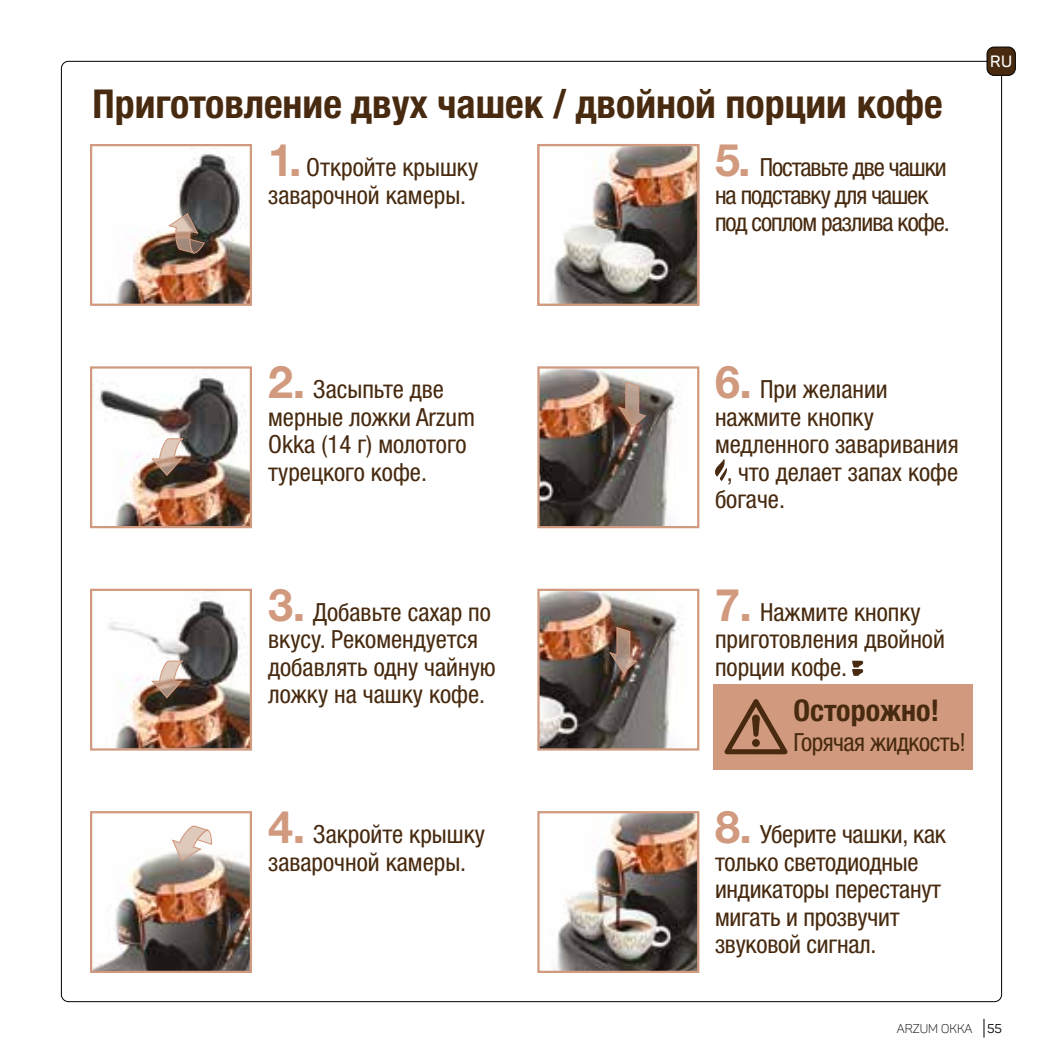
<style>
.page{position:relative;width:1063px;height:1063px;background:#fff}
.page>*{position:absolute;margin:0;border:0;box-sizing:border-box;transform-origin:0 0}
.t1{font:700 condensed 40px "Helvetica Neue LTW1 G";color:#472a0f}
.t2{font:700 condensed 30px "Helvetica Neue LTW1 G";color:#472a0f}
.t3{font:condensed 25px/27.5px "Helvetica Neue LTW1 G";color:#472a0f}
.t4{font:condensed 25px/27.5px "Helvetica Neue LTW1 G";letter-spacing:-.04em;color:#472a0f}
.t5{font:condensed 25px "Helvetica Neue LTW1 G";letter-spacing:-.02em;color:#472a0f}
.t6{font:600 16.25px "Panton";color:#fff}
.t7{font:300 12.5px "Panton";color:#000}
.s1{font-weight:700;font-stretch:normal;font-size:45px;color:#d19a7f}
.s2{font-weight:400}
</style>
<div class="page">
<svg style="left:984px;top:1019px;width:1px;height:19px"></svg>
<div style="left:713px;top:684px;width:260px;height:86px;background:#d19a7f"></div>
<svg style="left:724px;top:699px;width:64px;height:55px"></svg>
<img style="left:540px;top:369px;width:141px;height:156px">
<svg style="left:617px;top:381px;width:31px;height:48px"></svg>
<div style="left:537px;top:366px;width:162px;height:162px;border:2px solid #d19a7f"></div>
<img style="left:540px;top:592px;width:143px;height:156px">
<svg style="left:608px;top:626px;width:31px;height:48px"></svg>
<div style="left:537px;top:589px;width:162px;height:162px;border:2px solid #d19a7f"></div>
<img style="left:557px;top:814px;width:139px;height:156px">
<div style="left:537px;top:811px;width:162px;height:162px;border:2px solid #d19a7f"></div>
<div style="left:987px;top:47px;width:28px;height:28px;background:#472a0f;border-radius:7px"></div>
<div style="left:987px;top:47px;width:29px;height:29px;border:1px solid #000;border-radius:7px"></div>
<img style="left:116px;top:148px;width:133px;height:155px">
<svg style="left:167px;top:212px;width:38px;height:42px;background:#907e73"></svg>
<div style="left:90px;top:144px;width:162px;height:162px;border:2px solid #d19a7f"></div>
<img style="left:96px;top:376px;width:153px;height:149px">
<svg style="left:150px;top:438px;width:34px;height:39px"></svg>
<div style="left:90px;top:366px;width:162px;height:162px;border:2px solid #d19a7f"></div>
<img style="left:108px;top:599px;width:141px;height:149px">
<svg style="left:150px;top:660px;width:34px;height:39px"></svg>
<div style="left:90px;top:589px;width:162px;height:162px;border:2px solid #d19a7f"></div>
<img style="left:93px;top:843px;width:156px;height:127px">
<svg style="left:171px;top:825px;width:41px;height:37px"></svg>
<div style="left:90px;top:811px;width:162px;height:162px;border:2px solid #d19a7f"></div>
<img style="left:550px;top:147px;width:146px;height:156px">
<svg style="left:715px;top:459px;width:12px;height:22px"></svg>
<svg style="left:852px;top:661px;width:11px;height:15px"></svg>
<div style="left:537px;top:144px;width:162px;height:162px;border:2px solid #d19a7f"></div>
<h1 class="t1" style="left:92px;top:80px;width:852px">Приготовление двух чашек / двойной порции кофе</h1>
<p class="t3" style="left:268px;top:154px;width:211px"><span class="s1">1.</span> Откройте крышку заварочной камеры.</p>
<p class="t4" style="left:715px;top:154px;width:236px"><span class="s1">5.</span> Поставьте две чашки на подставку для чашек под соплом разлива кофе.</p>
<p class="t6" style="left:990px;top:52px;width:24px">RU</p>
<p class="t3" style="left:268px;top:376px;width:209px"><span class="s1">2.</span> Засыпьте две мерные ложки Arzum<br>Okka (14 г) молотого турецкого кофе.</p>
<p class="t3" style="left:715px;top:376px;width:174px"><span class="s1">6.</span> При желании</p>
<p class="t3" style="left:715px;top:404px;width:160px">нажмите кнопку</p>
<p class="t3" style="left:715px;top:431px;width:245px">медленного заваривания</p>
<p class="t3" style="left:727px;top:459px;width:233px">, что делает запах кофе</p>
<p class="t3" style="left:715px;top:486px;width:71px">богаче.</p>
<p class="t3" style="left:268px;top:598px;width:229px"><span class="s1">3.</span> Добавьте сахар по вкусу. Рекомендуется добавлять одну чайную ложку на чашку кофе.</p>
<p class="t3" style="left:715px;top:598px;width:231px"><span class="s1">7.</span> Нажмите кнопку приготовления двойной порции кофе.</p>
<p class="t2" style="left:794px;top:692px;width:147px">Осторожно!</p>
<p class="t5" style="left:794px;top:727px;width:174px">Горячая жидкость!</p>
<p class="t3" style="left:268px;top:821px;width:218px"><span class="s1">4.</span> Закройте крышку заварочной камеры.</p>
<p class="t3" style="left:715px;top:821px;width:232px"><span class="s1">8.</span> Уберите чашки, как только светодиодные индикаторы перестанут мигать и прозвучит звуковой сигнал.</p>
<p class="t7" style="left:897px;top:1021px;width:107px">ARZUM OKKA <span class="s2">55</span></p>
</div>
